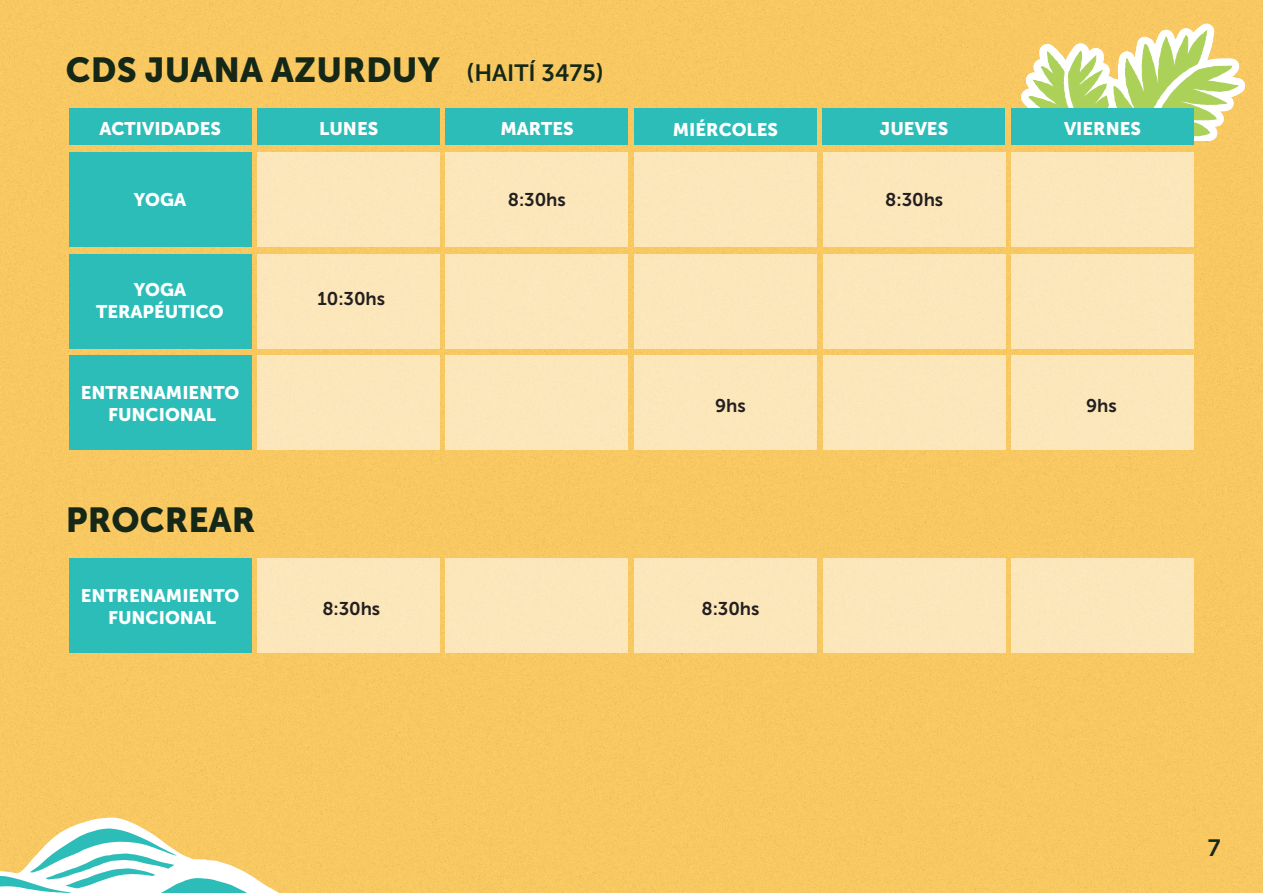
<style>
.page{position:relative;width:1263px;height:893px;background:#f9c961}
.page>*{position:absolute;margin:0;border:0;box-sizing:border-box;transform-origin:0 0}
.t1{font:34.5px "Museo Sans 900";letter-spacing:.005em;color:#152817}
.t2{font:23.4px "Museo Sans 700";color:#152817}
.t3{font:18.45px "Museo Sans 700";letter-spacing:-.005em;color:#231f20}
.t4{font:18.15px/21.5px "Museo Sans 900";color:#fff;text-align:center}
</style>
<div class="page">
<svg style="left:1011px;top:0;width:252px;height:140px"></svg>
<svg style="left:0;top:817px;width:349px;height:76px"></svg>
<div style="left:69px;top:108px;width:182px;height:37px;background:#2cbdb9"></div>
<div style="left:257px;top:152px;width:183px;height:95px;background:#fce7ba"></div>
<div style="left:445px;top:152px;width:183px;height:95px;background:#fce7ba"></div>
<div style="left:634px;top:152px;width:183px;height:95px;background:#fce7ba"></div>
<div style="left:823px;top:152px;width:183px;height:95px;background:#fce7ba"></div>
<div style="left:1011px;top:152px;width:183px;height:95px;background:#fce7ba"></div>
<div style="left:257px;top:254px;width:183px;height:95px;background:#fce7ba"></div>
<div style="left:445px;top:254px;width:183px;height:95px;background:#fce7ba"></div>
<div style="left:634px;top:254px;width:183px;height:95px;background:#fce7ba"></div>
<div style="left:823px;top:254px;width:183px;height:95px;background:#fce7ba"></div>
<div style="left:1011px;top:254px;width:183px;height:95px;background:#fce7ba"></div>
<div style="left:257px;top:355px;width:183px;height:95px;background:#fce7ba"></div>
<div style="left:445px;top:355px;width:183px;height:95px;background:#fce7ba"></div>
<div style="left:634px;top:355px;width:183px;height:95px;background:#fce7ba"></div>
<div style="left:823px;top:355px;width:183px;height:95px;background:#fce7ba"></div>
<div style="left:1011px;top:355px;width:183px;height:95px;background:#fce7ba"></div>
<div style="left:257px;top:108px;width:183px;height:37px;background:#2cbdb9"></div>
<div style="left:445px;top:108px;width:183px;height:37px;background:#2cbdb9"></div>
<div style="left:634px;top:108px;width:183px;height:37px;background:#2cbdb9"></div>
<div style="left:822px;top:108px;width:183px;height:37px;background:#2cbdb9"></div>
<div style="left:1011px;top:108px;width:183px;height:37px;background:#2cbdb9"></div>
<div style="left:69px;top:152px;width:182px;height:95px;background:#2cbdb9"></div>
<div style="left:257px;top:558px;width:183px;height:95px;background:#fce7ba"></div>
<div style="left:445px;top:558px;width:183px;height:95px;background:#fce7ba"></div>
<div style="left:634px;top:558px;width:183px;height:95px;background:#fce7ba"></div>
<div style="left:823px;top:558px;width:183px;height:95px;background:#fce7ba"></div>
<div style="left:1011px;top:558px;width:183px;height:95px;background:#fce7ba"></div>
<div style="left:69px;top:558px;width:182px;height:95px;background:#2cbdb9"></div>
<div style="left:69px;top:254px;width:182px;height:95px;background:#2cbdb9"></div>
<div style="left:69px;top:355px;width:182px;height:95px;background:#2cbdb9"></div>
<h1 class="t1" style="left:66px;top:51px;width:375px">CDS JUANA AZURDUY</h1>
<p class="t2" style="left:466px;top:60px;width:139px">(HAITÍ 3475)</p>
<p class="t4" style="left:99px;top:118px;width:123px">ACTIVIDADES</p>
<p class="t4" style="left:319px;top:118px;width:61px">LUNES</p>
<p class="t4" style="left:500px;top:118px;width:75px">MARTES</p>
<p class="t4" style="left:673px;top:119px;width:107px">MIÉRCOLES</p>
<p class="t4" style="left:880px;top:118px;width:70px">JUEVES</p>
<p class="t4" style="left:1064px;top:118px;width:78px">VIERNES</p>
<p class="t4" style="left:134px;top:188px;width:54px">YOGA</p>
<p class="t4" style="left:96px;top:279px;width:129px">YOGA<br>TERAPÉUTICO</p>
<p class="t4" style="left:81px;top:382px;width:160px">ENTRENAMIENTO<br>FUNCIONAL</p>
<h1 class="t1" style="left:66px;top:500px;width:191px">PROCREAR</h1>
<p class="t4" style="left:81px;top:585px;width:160px">ENTRENAMIENTO<br>FUNCIONAL</p>
<p class="t3" style="left:317px;top:288px;width:69px">10:30hs</p>
<p class="t3" style="left:508px;top:190px;width:59px">8:30hs</p>
<p class="t3" style="left:885px;top:190px;width:59px">8:30hs</p>
<p class="t3" style="left:715px;top:396px;width:32px">9hs</p>
<p class="t3" style="left:1086px;top:396px;width:32px">9hs</p>
<p class="t3" style="left:322px;top:599px;width:59px">8:30hs</p>
<p class="t3" style="left:701px;top:599px;width:59px">8:30hs</p>
<p class="t2" style="left:1208px;top:834px;width:14px">7</p>
</div>
